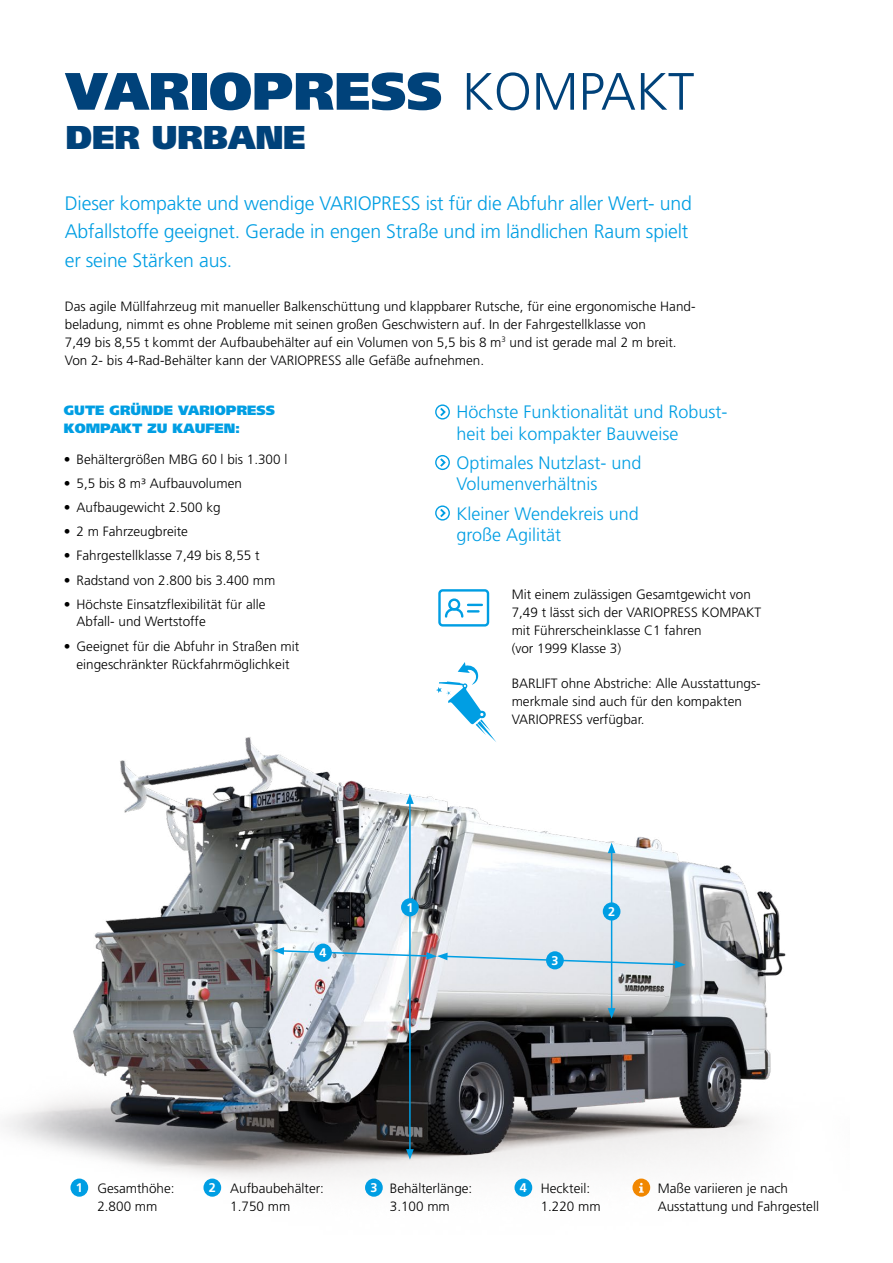
<style>
.page{position:relative;width:893px;height:1263px;background:#fff}
.page>*{position:absolute;margin:0;border:0;box-sizing:border-box;transform-origin:0 0}
.t1{font:900 52.5px "Frutiger";color:#00427a}
.t2{font:900 33px "Frutiger";letter-spacing:-.01em;color:#00427a}
.t3{font:300 19.5px/28.5px "Frutiger";letter-spacing:-.01em;color:#009ee3}
.t4{font:300 18px/21px "Frutiger";color:#009ee3}
.t5{font:300 13.5px/18px "Frutiger";color:#000}
.t6{font:900 13.5px/18px "Frutiger";color:#009ee3}
.t7{font:700 12.6px "Frutiger";color:#fff}
.s1{font-weight:300}
.s2{font-weight:700;font-size:12.6px;color:#fff}
</style>
<div class="page">
<img style="left:5px;top:737px;width:781px;height:460px">
<div style="left:448px;top:598px;width:12px;height:12px;border:2px solid #009ee3;border-radius:50%"></div>
<svg style="left:444px;top:604px;width:38px;height:14px"></svg>
<div style="left:438px;top:589px;width:51px;height:37px;border:2px solid #009ee3;border-radius:3px"></div>
<svg style="left:436px;top:662px;width:60px;height:80px"></svg>
<hr style="left:611px;top:851px;width:1px;height:159px;background:#009ee3">
<svg style="left:608px;top:842px;width:7px;height:11px"></svg>
<svg style="left:608px;top:1008px;width:7px;height:11px"></svg>
<hr style="left:409px;top:801px;width:2px;height:350px;background:#009ee3">
<svg style="left:406px;top:793px;width:8px;height:11px"></svg>
<svg style="left:406px;top:1149px;width:8px;height:11px"></svg>
<svg style="left:273px;top:947px;width:413px;height:21px;background:#c8d7e1"></svg>
<div style="left:603px;top:902px;width:17px;height:18px;background:#009ee3;border-radius:50%"></div>
<div style="left:401px;top:898px;width:18px;height:18px;background:#009ee3;border-radius:50%"></div>
<div style="left:546px;top:951px;width:18px;height:18px;background:#009ee3;border-radius:50%"></div>
<div style="left:314px;top:943px;width:18px;height:19px;background:#009ee3;border-radius:50%"></div>
<svg style="left:435px;top:404px;width:15px;height:16px"></svg>
<svg style="left:435px;top:455px;width:15px;height:15px"></svg>
<svg style="left:435px;top:505px;width:15px;height:16px"></svg>
<div style="left:203px;top:1178px;width:18px;height:19px;background:#009ee3;border-radius:50%"></div>
<div style="left:70px;top:1178px;width:18px;height:19px;background:#009ee3;border-radius:50%"></div>
<div style="left:365px;top:1178px;width:18px;height:19px;background:#009ee3;border-radius:50%"></div>
<div style="left:514px;top:1178px;width:18px;height:19px;background:#009ee3;border-radius:50%"></div>
<svg style="left:632px;top:1178px;width:18px;height:19px"></svg>
<h1 class="t1" style="left:66px;top:59px;width:630px">VARIOPRESS <span class="s1">KOMPAKT</span></h1>
<h2 class="t2" style="left:66px;top:118px;width:242px">DER URBANE</h2>
<h3 class="t3" style="left:65px;top:189px;width:629px">Dieser kompakte und wendige VARIOPRESS ist für die Abfuhr aller Wert- und<br>Abfallstoffe geeignet. Gerade in engen Straße und im ländlichen Raum spielt er seine Stärken aus.</h3>
<p class="t5" style="left:65px;top:297px;width:632px">Das agile Müllfahrzeug mit manueller Balkenschüttung und klappbarer Rutsche, für eine ergonomische Hand&shy;beladung, nimmt es ohne Probleme mit seinen großen Geschwistern auf. In der Fahrgestellklasse von<br>7,49 bis 8,55 t kommt der Aufbaubehälter auf ein Volumen von 5,5 bis 8 m<sup>3</sup> und ist gerade mal 2 m breit.<br>Von 2- bis 4-Rad-Behälter kann der VARIOPRESS alle Gefäße aufnehmen.</p>
<p class="t6" style="left:64px;top:401px;width:213px">GUTE GRÜNDE VARIOPRESS<br>KOMPAKT ZU KAUFEN:</p>
<p class="t5" style="left:64px;top:450px;width:225px">• Behältergrößen MBG 60 l bis 1.300 l</p>
<p class="t5" style="left:64px;top:474px;width:180px">• 5,5 bis 8 m³ Aufbauvolumen</p>
<p class="t5" style="left:64px;top:498px;width:158px">• Aufbaugewicht 2.500 kg</p>
<p class="t5" style="left:64px;top:522px;width:126px">• 2 m Fahrzeugbreite</p>
<p class="t5" style="left:64px;top:547px;width:197px">• Fahrgestellklasse 7,49 bis 8,55 t</p>
<p class="t5" style="left:64px;top:571px;width:213px">• Radstand von 2.800 bis 3.400 mm</p>
<p class="t5" style="left:77px;top:595px;width:190px;text-indent:-13px">• Höchste Einsatzflexibilität für alle<br>Abfall- und Wertstoffe</p>
<p class="t5" style="left:64px;top:637px;width:237px;text-align:center">• Geeignet für die Abfuhr in Straßen mit eingeschränkter Rückfahrmöglichkeit</p>
<h3 class="t4" style="left:456px;top:402px;width:273px">Höchste Funktionalität und Robust&shy;heit bei kompakter Bauweise</h3>
<h3 class="t4" style="left:456px;top:452px;width:187px">Optimales Nutzlast- und<br>Volumenverhältnis</h3>
<h3 class="t4" style="left:456px;top:503px;width:184px">Kleiner Wendekreis und große Agilität</h3>
<p class="t5" style="left:512px;top:586px;width:251px">Mit einem zulässigen Gesamtgewicht von 7,49 t lässt sich der VARIOPRESS KOMPAKT mit Führerscheinklasse C1 fahren<br>(vor 1999 Klasse 3)</p>
<p class="t5" style="left:512px;top:675px;width:251px">BARLIFT ohne Abstriche: Alle Ausstattungs&shy;merkmale sind auch für den kompakten<br>VARIOPRESS verfügbar.</p>
<p class="t7" style="left:319px;top:945px;width:9px">4</p>
<p class="t7" style="left:406px;top:900px;width:9px">1</p>
<p class="t7" style="left:551px;top:953px;width:9px">3</p>
<p class="t7" style="left:608px;top:904px;width:9px">2</p>
<p class="t7" style="left:76px;top:1180px;width:9px">1</p>
<p class="t7" style="left:370px;top:1180px;width:9px">3</p>
<p class="t5" style="left:541px;top:1179px;width:62px;text-indent:-21px"><span class="s2">4</span> Heckteil:<br>1.220 mm</p>
<p class="t5" style="left:658px;top:1179px;width:163px">Maße variieren je nach<br>Ausstattung und Fahrgestell</p>
<p class="t5" style="left:230px;top:1179px;width:95px">Aufbaubehälter:<br>1.750 mm</p>
<p class="t5" style="left:97px;top:1179px;width:79px">Gesamthöhe:</p>
<p class="t7" style="left:209px;top:1180px;width:9px">2</p>
<p class="t5" style="left:97px;top:1197px;width:62px">2.800 mm</p>
<p class="t5" style="left:390px;top:1179px;width:84px">Behälterlänge:<br>3.100 mm</p>
</div>
